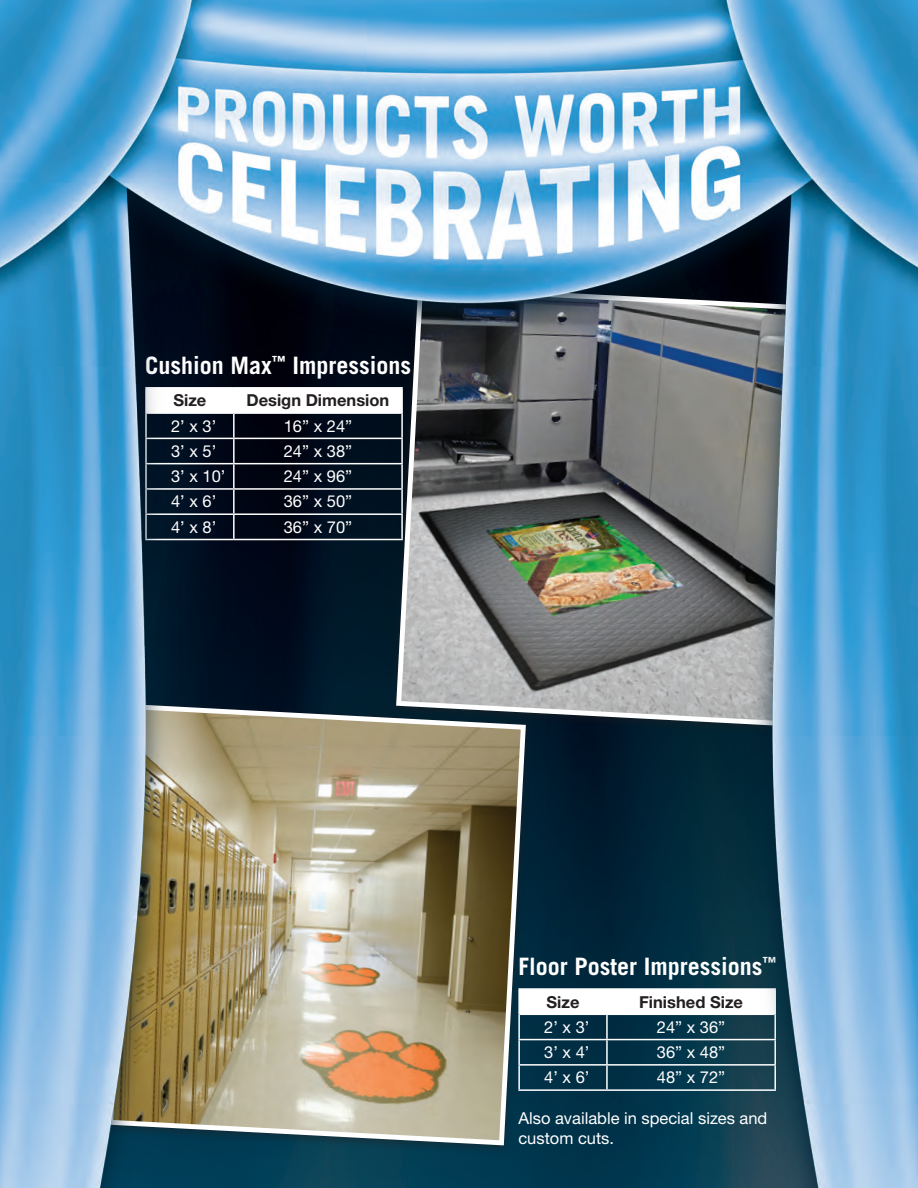
<style>
.page{position:relative;width:918px;height:1188px;background:#fff}
.page>*{position:absolute;margin:0;border:0;box-sizing:border-box;transform-origin:0 0}
.t1{font:700 24px "Trade Gothic";color:#fff}
.t2{font:16.5px/19.8px "Helvetica Neue LT Std";color:#fff}
.t3{font:700 16.5px "Helvetica Neue LT Std";color:#231f20}
</style>
<div class="page">
<img style="left:0;top:0;width:918px;height:1188px">
<h1 class="t1" style="left:145px;top:351px;width:267px">Cushion Max<sup>™</sup> Impressions</h1>
<p class="t3" style="left:173px;top:390px;width:34px">Size</p>
<p class="t3" style="left:246px;top:390px;width:144px">Design Dimension</p>
<p class="t2" style="left:171px;top:416px;width:47px">2’ x 3’</p>
<p class="t2" style="left:284px;top:416px;width:70px">16” x 24”</p>
<p class="t2" style="left:171px;top:441px;width:47px">3’ x 5’</p>
<p class="t2" style="left:284px;top:441px;width:70px">24” x 38”</p>
<p class="t2" style="left:171px;top:466px;width:56px">3’ x 10’</p>
<p class="t2" style="left:284px;top:466px;width:70px">24” x 96”</p>
<p class="t2" style="left:171px;top:491px;width:47px">4’ x 6’</p>
<p class="t2" style="left:284px;top:491px;width:70px">36” x 50”</p>
<p class="t2" style="left:171px;top:517px;width:47px">4’ x 8’</p>
<p class="t2" style="left:284px;top:517px;width:70px">36” x 70”</p>
<h1 class="t1" style="left:518px;top:952px;width:259px">Floor Poster Impressions<sup>™</sup></h1>
<p class="t3" style="left:547px;top:991px;width:34px">Size</p>
<p class="t3" style="left:639px;top:991px;width:105px">Finished Size</p>
<p class="t2" style="left:544px;top:1017px;width:47px">2’ x 3’</p>
<p class="t2" style="left:657px;top:1017px;width:70px">24” x 36”</p>
<p class="t2" style="left:544px;top:1042px;width:47px">3’ x 4’</p>
<p class="t2" style="left:657px;top:1042px;width:70px">36” x 48”</p>
<p class="t2" style="left:544px;top:1067px;width:47px">4’ x 6’</p>
<p class="t2" style="left:657px;top:1067px;width:70px">48” x 72”</p>
<p class="t2" style="left:518px;top:1108px;width:251px">Also available in special sizes and custom cuts.</p>
</div>
